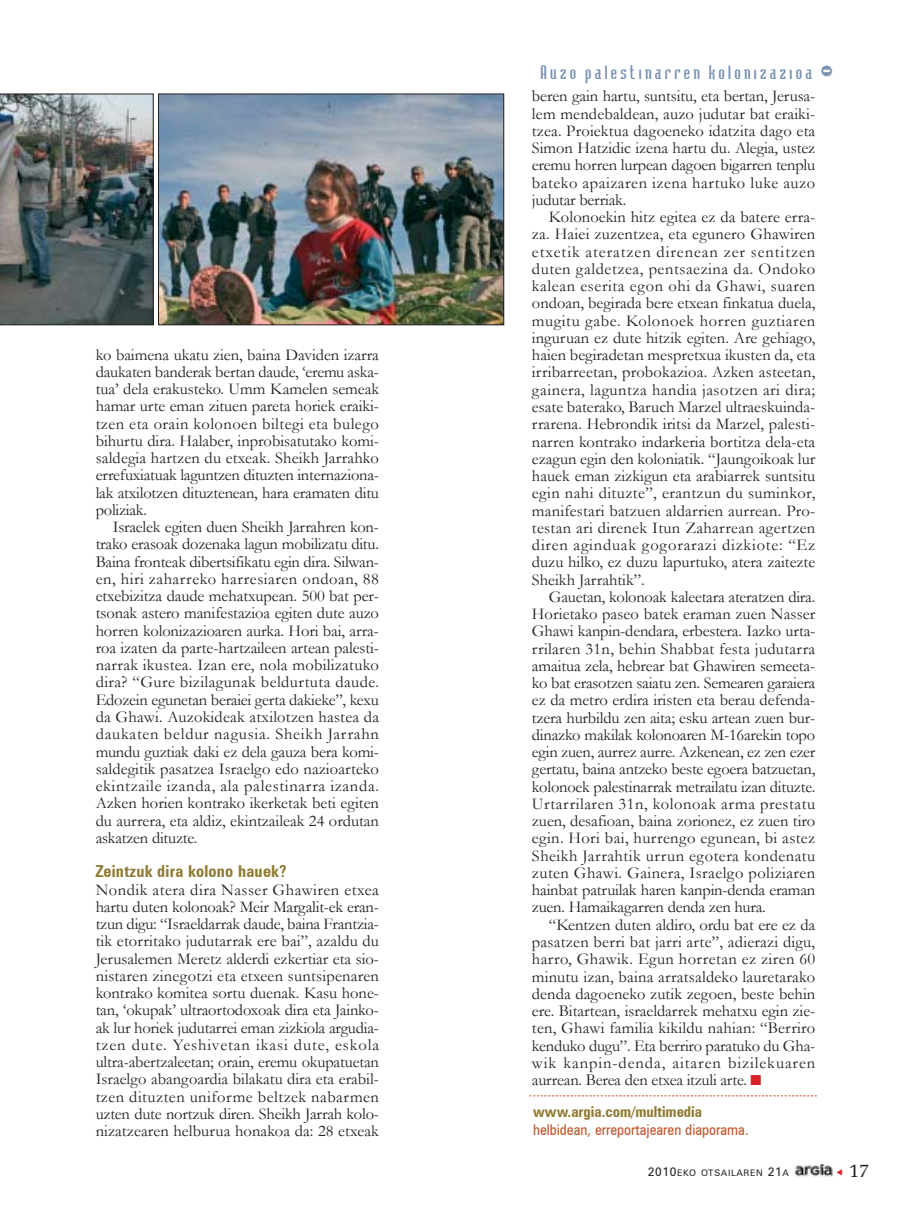
<style>
.page{position:relative;width:911px;height:1229px;background:#fff}
.page>*{position:absolute;margin:0;border:0;box-sizing:border-box;transform-origin:0 0}
.t1{font:19.5px "Memoir";color:#231f1f}
.t2{font:18px "Bodiac";letter-spacing:.18em;color:#7891b1}
.t3{font:16.5px/17.2px "Garamond";color:#231f1f;text-align:justify}
.t4{font:700 16.5px "Zurich Cn BT";letter-spacing:.015em;color:#8e7a31}
.t5{font:15px "Zurich Cn BT";color:#c2562e}
.t6{font:700 15px "Zurich Cn BT";color:#8e7a31}
.t7{font:9px "Zurich BT";letter-spacing:.075em;color:#231f1f}
.s1{font-size:30px}
.s2{color:#da2027}
.s3{font-size:12px}
</style>
<div class="page">
<img style="left:795px;top:1164px;width:37px;height:13px">
<svg style="left:529px;top:1095px;width:287px;height:1px"></svg>
<img style="left:0;top:94px;width:154px;height:231px">
<img style="left:160px;top:96px;width:342px;height:227px">
<div style="left:158px;top:94px;width:346px;height:231px;border:1px solid #231f1f"></div>
<p class="t3" style="left:96px;top:346px;width:285px">ko baimena ukatu zien, baina Daviden izarra daukaten banderak bertan daude, ëeremu aska&shy;tuaí dela erakusteko. Umm Kamelen semeak hamar urte eman zituen pareta horiek eraiki&shy;tzen eta orain kolonoen biltegi eta bulego bihurtu dira. Halaber, inprobisatutako komi&shy;saldegia hartzen du etxeak. Sheikh Jarrahko errefuxiatuak laguntzen dituzten internaziona&shy;lak atxilotzen dituztenean, hara eramaten ditu poliziak.</p>
<p class="t3" style="left:96px;top:518px;width:285px;text-indent:17px">Israelek egiten duen Sheikh Jarrahren kon&shy;trako erasoak dozenaka lagun mobilizatu ditu.<br>Baina fronteak dibertsifikatu egin dira. Silwan&shy;en, hiri zaharreko harresiaren ondoan, 88 etxebizitza daude mehatxupean. 500 bat per&shy;tsonak astero manifestazioa egiten dute auzo horren kolonizazioaren aurka. Hori bai, arra&shy;roa izaten da parte-hartzaileen artean palesti&shy;narrak ikustea. Izan ere, nola mobilizatuko dira? ìGure bizilagunak beldurtuta daude.<br>Edozein egunetan beraiei gerta dakiekeî, kexu da Ghawi. Auzokideak atxilotzen hastea da daukaten beldur nagusia. Sheikh Jarrahn mundu guztiak daki ez dela gauza bera komi&shy;saldegitik pasatzea Israelgo edo nazioarteko ekintzaile izanda, ala palestinarra izanda.<br>Azken horien kontrako ikerketak beti egiten du aurrera, eta aldiz, ekintzaileak 24 ordutan askatzen dituzte.</p>
<p class="t4" style="left:96px;top:861px;width:192px">Zeintzuk dira kolono hauek?</p>
<p class="t3" style="left:96px;top:881px;width:285px">Nondik atera dira Nasser Ghawiren etxea hartu duten kolonoak? Meir Margalit-ek eran&shy;tzun digu: ìIsraeldarrak daude, baina Frantzia&shy;tik etorritako judutarrak ere baiî, azaldu du Jerusalemen Meretz alderdi ezkertiar eta sio&shy;nistaren zinegotzi eta etxeen suntsipenaren kontrako komitea sortu duenak. Kasu hone&shy;tan, ëokupakí ultraortodoxoak dira eta Jainko&shy;ak lur horiek judutarrei eman zizkiola argudia&shy;tzen dute. Yeshivetan ikasi dute, eskola ultra-abertzaleetan; orain, eremu okupatuetan Israelgo abangoardia bilakatu dira eta erabil&shy;tzen dituzten uniforme beltzek nabarmen uzten dute nortzuk diren. Sheikh Jarrah kolo&shy;nizatzearen helburua honakoa da: 28 etxeak</p>
<p class="t2" style="left:540px;top:65px;width:294px">Auzo palestinarren kolonizazioa <span class="s1">-</span></p>
<p class="t3" style="left:532px;top:88px;width:285px">beren gain hartu, suntsitu, eta bertan, Jerusa&shy;lem mendebaldean, auzo judutar bat eraiki&shy;tzea. Proiektua dagoeneko idatzita dago eta Simon Hatzidic izena hartu du. Alegia, ustez eremu horren lurpean dagoen bigarren tenplu bateko apaizaren izena hartuko luke auzo judutar berriak.</p>
<p class="t3" style="left:532px;top:209px;width:285px;text-indent:17px">Kolonoekin hitz egitea ez da batere erra&shy;za. Haiei zuzentzea, eta egunero Ghawiren etxetik ateratzen direnean zer sentitzen duten galdetzea, pentsaezina da. Ondoko kalean eserita egon ohi da Ghawi, suaren ondoan, begirada bere etxean finkatua duela, mugitu gabe. Kolonoek horren guztiaren inguruan ez dute hitzik egiten. Are gehiago, haien begiradetan mespretxua ikusten da, eta irribarreetan, probokazioa. Azken asteetan, gainera, laguntza handia jasotzen ari dira; esate baterako, Baruch Marzel ultraeskuinda&shy;rrarena. Hebrondik iritsi da Marzel, palesti&shy;narren kontrako indarkeria bortitza dela-eta ezagun egin den koloniatik. ìJaungoikoak lur hauek eman zizkigun eta arabiarrek suntsitu egin nahi dituzteî, erantzun du suminkor, manifestari batzuen aldarrien aurrean. Pro&shy;testan ari direnek Itun Zaharrean agertzen diren aginduak gogorarazi dizkiote: ìEz duzu hilko, ez duzu lapurtuko, atera zaitezte Sheikh Jarrahtikî.</p>
<p class="t3" style="left:532px;top:588px;width:285px;text-indent:17px">Gauetan, kolonoak kaleetara ateratzen dira.<br>Horietako paseo batek eraman zuen Nasser Ghawi kanpin-dendara, erbestera. Iazko urta&shy;rrilaren 31n, behin Shabbat festa judutarra amaitua zela, hebrear bat Ghawiren semeeta&shy;ko bat erasotzen saiatu zen. Semearen garaiera ez da metro erdira iristen eta berau defenda&shy;tzera hurbildu zen aita; esku artean zuen bur&shy;dinazko makilak kolonoaren M-16arekin topo egin zuen, aurrez aurre. Azkenean, ez zen ezer gertatu, baina antzeko beste egoera batzuetan, kolonoek palestinarrak metrailatu izan dituzte.<br>Urtarrilaren 31n, kolonoak arma prestatu zuen, desafioan, baina zorionez, ez zuen tiro egin. Hori bai, hurrengo egunean, bi astez Sheikh Jarrahtik urrun egotera kondenatu zuten Ghawi. Gainera, Israelgo poliziaren hainbat patruilak haren kanpin-denda eraman zuen. Hamaikagarren denda zen hura.</p>
<p class="t3" style="left:532px;top:916px;width:285px;text-indent:17px">ìKentzen duten aldiro, ordu bat ere ez da pasatzen berri bat jarri arteî, adierazi digu, harro, Ghawik. Egun horretan ez ziren 60 minutu izan, baina arratsaldeko lauretarako denda dagoeneko zutik zegoen, beste behin ere. Bitartean, israeldarrek mehatxu egin zie&shy;ten, Ghawi familia kikildu nahian: ìBerriro kenduko duguî. Eta berriro paratuko du Gha&shy;wik kanpin-denda, aitaren bizilekuaren aurrean. Berea den etxea itzuli arte. <span class="s2">■</span></p>
<p class="t6" style="left:533px;top:1102px;width:170px">www.argia.com/multimedia</p>
<p class="t5" style="left:533px;top:1120px;width:217px">helbidean, erreportajearen diaporama.</p>
<p class="t7" style="left:648px;top:1167px;width:142px"><span class="s3">2010</span>EKO OTSAILAREN <span class="s3">21</span>A</p>
<p class="t1" style="left:848px;top:1159px;width:22px">17</p>
</div>
